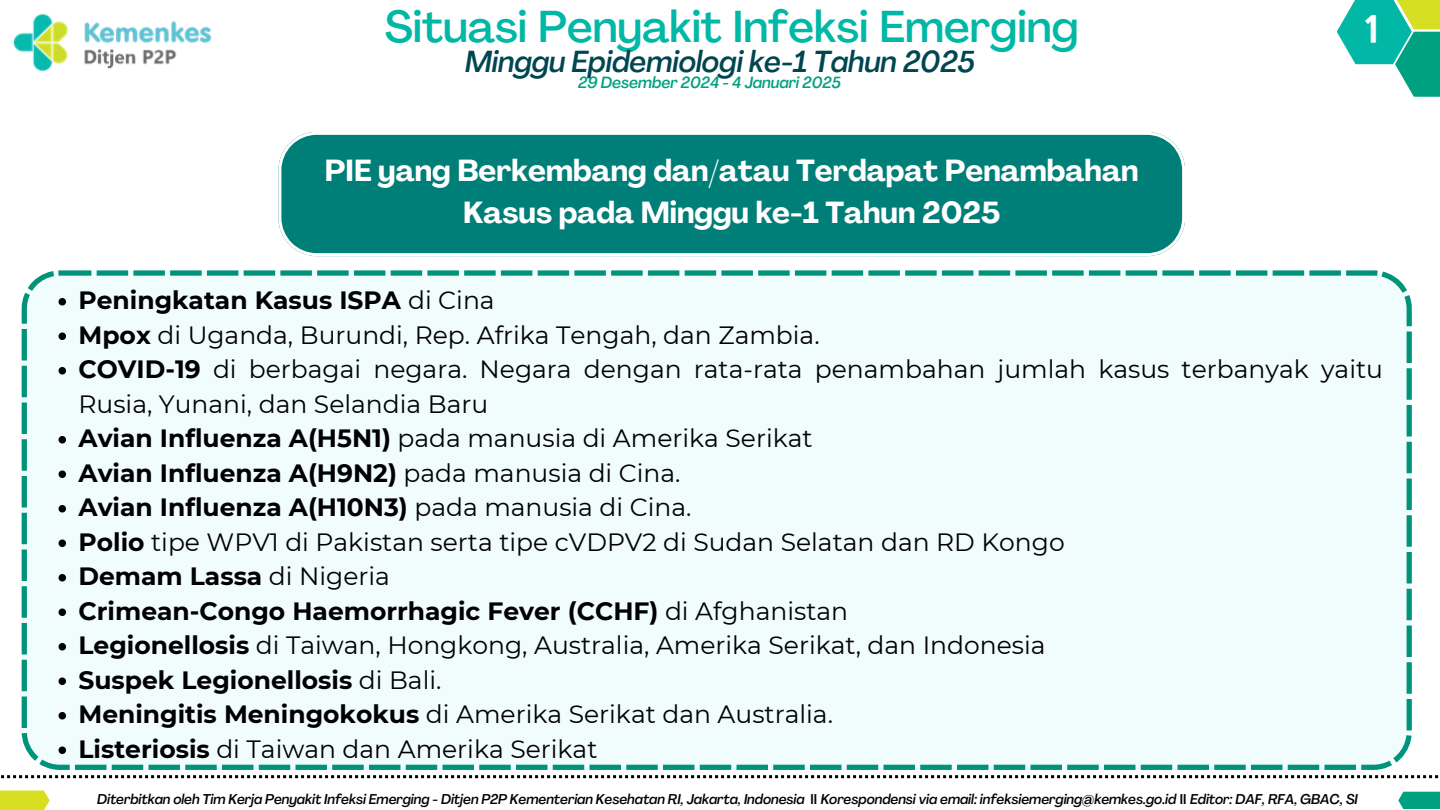
<style>
.page{position:relative;width:1440px;height:810px;background:#fff}
.page>*{position:absolute;margin:0;border:0;box-sizing:border-box;transform-origin:0 0}
.t1{font:500 44px "Agrandir";color:#00b8a5}
.t2{font:800 37px "Nanum Gothic";color:#fff}
.t3{font:700 30px/42px "Agrandir";color:#fff;text-align:center}
.t4{font:italic 500 30px "Agrandir";color:#004651}
.t5{font:25px/34.5px "Montserrat";color:#000}
.t6{font:700 25px "Montserrat";color:#000}
.t7{font:italic 500 16px "Agrandir";color:#00a181}
.t8{font:italic 500 14px "Agrandir";color:#000}
.s1{font-weight:400}
.s2{font-weight:700}
.s3{font-style:normal}
</style>
<div class="page">
<svg style="left:0;top:791px;width:50px;height:19px"></svg>
<svg style="left:1398px;top:792px;width:42px;height:17px"></svg>
<svg style="left:1px;top:775px;width:1438px;height:3px"></svg>
<div style="left:1395px;top:0;width:45px;height:29px;background:#d7df23"></div>
<svg style="left:1337px;top:0;width:75px;height:64px"></svg>
<svg style="left:1395px;top:32px;width:45px;height:65px;background:#21af94"></svg>
<img style="left:13px;top:13px;width:199px;height:59px">
<div style="left:22px;top:270px;width:1390px;height:500px;background:#f1fcfd"></div>
<div style="left:278px;top:132px;width:907px;height:124px;background:#007e78"></div>
<svg style="left:59px;top:298px;width:7px;height:8px"></svg>
<svg style="left:59px;top:333px;width:7px;height:7px"></svg>
<svg style="left:59px;top:367px;width:7px;height:8px"></svg>
<svg style="left:59px;top:436px;width:7px;height:8px"></svg>
<svg style="left:59px;top:471px;width:7px;height:7px"></svg>
<svg style="left:59px;top:505px;width:7px;height:8px"></svg>
<svg style="left:59px;top:540px;width:7px;height:7px"></svg>
<svg style="left:59px;top:574px;width:7px;height:8px"></svg>
<svg style="left:59px;top:609px;width:7px;height:7px"></svg>
<svg style="left:59px;top:643px;width:7px;height:8px"></svg>
<svg style="left:59px;top:678px;width:7px;height:7px"></svg>
<svg style="left:59px;top:712px;width:7px;height:8px"></svg>
<svg style="left:59px;top:747px;width:7px;height:7px"></svg>
<p class="t1" style="left:385px;top:9px;width:695px">Situasi Penyakit Infeksi Emerging</p>
<p class="t2" style="left:1362px;top:7px;width:24px">1</p>
<p class="t4" style="left:465px;top:49px;width:511px">Minggu Epidemiologi ke-1 Tahun 2025</p>
<p class="t7" style="left:578px;top:76px;width:264px">29 Desember 2024 - 4 Januari 2025</p>
<p class="t3" style="left:325px;top:152px;width:815px">PIE yang Berkembang dan/atau Terdapat Penambahan<br>Kasus pada Minggu ke-1 Tahun 2025</p>
<h1 class="t6" style="left:79px;top:285px;width:418px">Peningkatan Kasus ISPA <span class="s1">di Cina</span></h1>
<h2 class="t5" style="left:79px;top:318px;width:743px"><span class="s2">Mpox</span> di Uganda, Burundi, Rep. Afrika Tengah, dan Zambia.</h2>
<h4 class="t5" style="left:79px;top:352px;width:1306px"><span class="s2">COVID-19</span> di berbagai negara. Negara dengan rata-rata penambahan jumlah kasus terbanyak yaitu<br>Rusia, Yunani, dan Selandia Baru</h4>
<p class="t5" style="left:79px;top:421px;width:736px"><span class="s2">Avian Influenza A(H5N1)</span> pada manusia di Amerika Serikat</p>
<h2 class="t6" style="left:79px;top:458px;width:604px">Avian Influenza A(H9N2) <span class="s1">pada manusia di Cina.</span></h2>
<p class="t6" style="left:79px;top:492px;width:614px">Avian Influenza A(H10N3) <span class="s1">pada manusia di Cina.</span></p>
<p class="t5" style="left:79px;top:525px;width:988px"><span class="s2">Polio</span> tipe WPV1 di Pakistan serta tipe cVDPV2 di Sudan Selatan dan RD Kongo</p>
<p class="t6" style="left:79px;top:561px;width:313px">Demam Lassa <span class="s1">di Nigeria</span></p>
<p class="t6" style="left:79px;top:596px;width:771px">Crimean-Congo Haemorrhagic Fever (CCHF) <span class="s1">di Afghanistan</span></p>
<p class="t5" style="left:79px;top:628px;width:969px"><span class="s2">Legionellosis</span> di Taiwan, Hongkong, Australia, Amerika Serikat, dan Indonesia</p>
<p class="t6" style="left:79px;top:665px;width:364px">Suspek Legionellosis <span class="s1">di Bali.</span></p>
<p class="t5" style="left:79px;top:697px;width:756px"><span class="s2">Meningitis Meningokokus</span> di Amerika Serikat dan Australia.</p>
<p class="t5" style="left:79px;top:732px;width:520px"><span class="s2">Listeriosis</span> di Taiwan dan Amerika Serikat</p>
<p class="t8" style="left:97px;top:793px;width:1262px">Diterbitkan oleh Tim Kerja Penyakit Infeksi Emerging - Ditjen P2P Kementerian Kesehatan RI, Jakarta, Indonesia <span class="s3">II</span> Korespondensi via email: infeksiemerging@kemkes.go.id <span class="s3">II</span> Editor: DAF, RFA, GBAC, SI</p>
</div>
